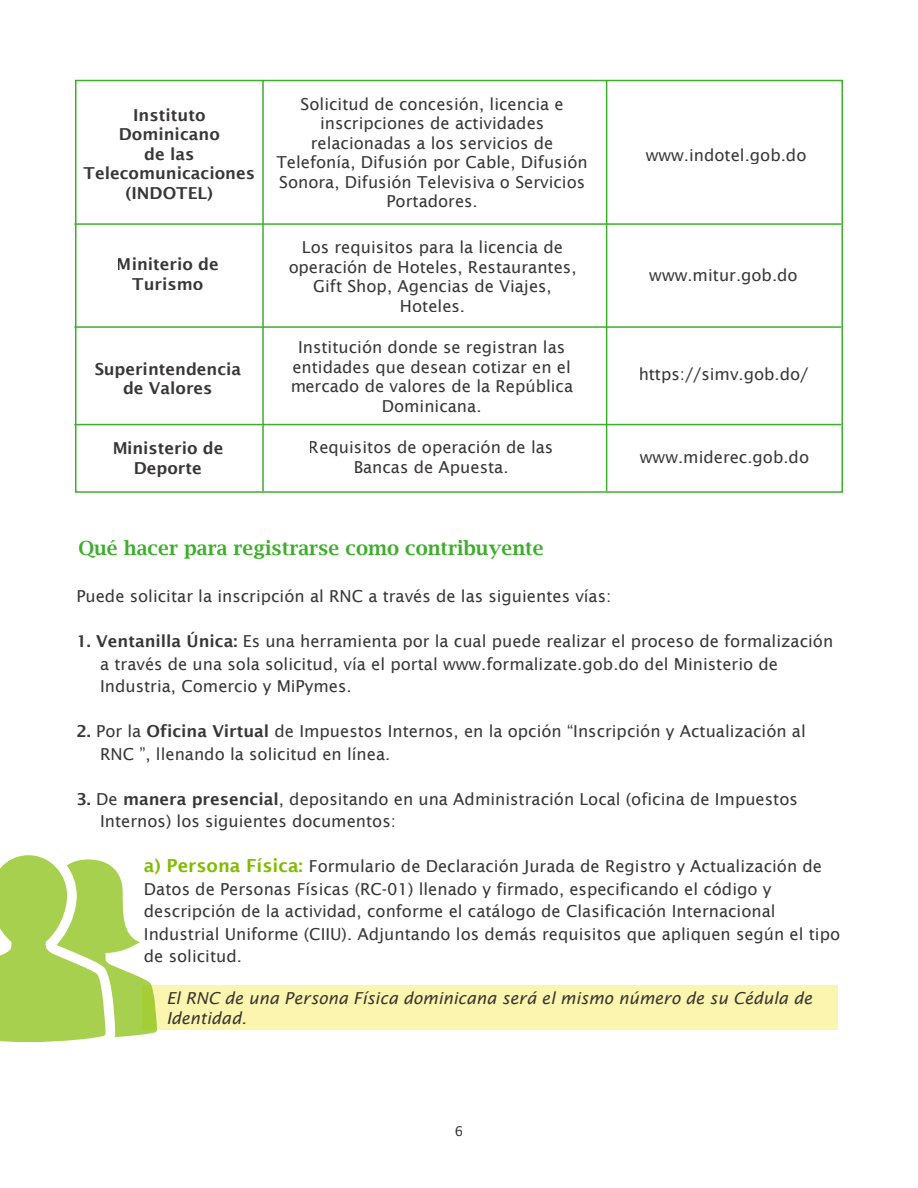
<style>
.page{position:relative;width:918px;height:1188px;background:#fff}
.page>*{position:absolute;margin:0;border:0;box-sizing:border-box;transform-origin:0 0}
.t1{font:600 19.5px "Lucida Bright";color:#3dae2b}
.t2{font:16.5px/22.5px "Lucida Sans";color:rgb(34 31 31/.9)}
.t3{font:16.5px/19.5px "Lucida Sans";color:#221f1f;text-align:center}
.t4{font:600 16.5px/19.5px "Lucida Sans";color:#221f1f;text-align:center}
.t5{font:italic 16.5px/19.5px "Lucida Sans";color:rgb(34 31 31/.9)}
.t6{font:13.5px "Lucida Sans";color:#221f1f}
.s1{font-weight:600}
.s2{font-weight:600;font-size:18px;color:#80bc00}
</style>
<div class="page">
<div style="left:142px;top:985px;width:695px;height:45px;background:#fbf5b0"></div>
<div style="left:75px;top:80px;width:768px;height:413px;border:2px solid #3dae2b"></div>
<hr style="left:262px;top:80px;width:2px;height:411px;background:#3dae2b">
<hr style="left:606px;top:80px;width:1px;height:411px;background:#3dae2b">
<hr style="left:74px;top:223px;width:767px;height:2px;background:#3dae2b">
<hr style="left:74px;top:326px;width:767px;height:2px;background:#3dae2b">
<hr style="left:74px;top:424px;width:767px;height:1px;background:#3dae2b">
<svg style="left:0;top:855px;width:157px;height:187px"></svg>
<p class="t4" style="left:84px;top:105px;width:173px">Instituto<br>Dominicano<br>de las<br>Telecomunicaciones (INDOTEL)</p>
<p class="t3" style="left:277px;top:94px;width:313px">Solicitud de concesión, licencia e inscripciones de actividades relacionadas a los servicios de<br>Telefonía, Difusión por Cable, Difusión<br>Sonora, Difusión Televisiva o Servicios<br>Portadores.</p>
<p class="t4" style="left:117px;top:254px;width:104px">Miniterio de<br>Turismo</p>
<p class="t4" style="left:94px;top:359px;width:149px">Superintendencia de Valores</p>
<p class="t4" style="left:112px;top:439px;width:113px">Ministerio de<br>Deporte</p>
<p class="t3" style="left:288px;top:237px;width:290px">Los requisitos para la licencia de operación de Hoteles, Restaurantes,<br>Gift Shop, Agencias de Viajes,<br>Hoteles.</p>
<p class="t3" style="left:290px;top:338px;width:285px">Institución donde se registran las entidades que desean cotizar en el mercado de valores de la República<br>Dominicana.</p>
<p class="t3" style="left:309px;top:437px;width:246px">Requisitos de operación de las<br>Bancas de Apuesta.</p>
<p class="t1" style="left:78px;top:537px;width:467px">Qué hacer para registrarse como contribuyente</p>
<p class="t3" style="left:646px;top:145px;width:162px">www.indotel.gob.do</p>
<p class="t3" style="left:649px;top:265px;width:150px">www.mitur.gob.do</p>
<p class="t3" style="left:639px;top:364px;width:171px">https://simv.gob.do/</p>
<p class="t3" style="left:640px;top:448px;width:171px">www.miderec.gob.do</p>
<p class="t2" style="left:76px;top:585px;width:536px">Puede solicitar la inscripción al RNC a través de las siguientes vías:</p>
<p class="t2" style="left:100px;top:630px;width:735px;text-indent:-24px"><span class="s1">1. Ventanilla Única:</span> Es una herramienta por la cual puede realizar el proceso de formalización a través de una sola solicitud, vía el portal www.formalizate.gob.do del Ministerio de<br>Industria, Comercio y MiPymes.</p>
<p class="t2" style="left:100px;top:720px;width:707px;text-indent:-24px"><span class="s1">2.</span> Por la <span class="s1">Oficina Virtual</span> de Impuestos Internos, en la opción “Inscripción y Actualización al<br>RNC ”, llenando la solicitud en línea.</p>
<p class="t2" style="left:100px;top:787px;width:699px;text-indent:-24px"><span class="s1">3.</span> De <span class="s1">manera presencial</span>, depositando en una Administración Local (oficina de Impuestos<br>Internos) los siguientes documentos:</p>
<p class="t2" style="left:144px;top:855px;width:698px"><span class="s2">a) Persona Física:</span> Formulario de Declaración Jurada de Registro y Actualización de Datos de Personas Físicas (RC-01) llenado y firmado, especificando el código y descripción de la actividad, conforme el catálogo de Clasificación Internacional Industrial Uniforme (CIIU). Adjuntando los demás requisitos que apliquen según el tipo de solicitud.</p>
<p class="t5" style="left:166px;top:988px;width:647px">El RNC de una Persona Física dominicana será el mismo número de su Cédula de<br>Identidad.</p>
<p class="t6" style="left:454px;top:1124px;width:10px">6</p>
</div>
